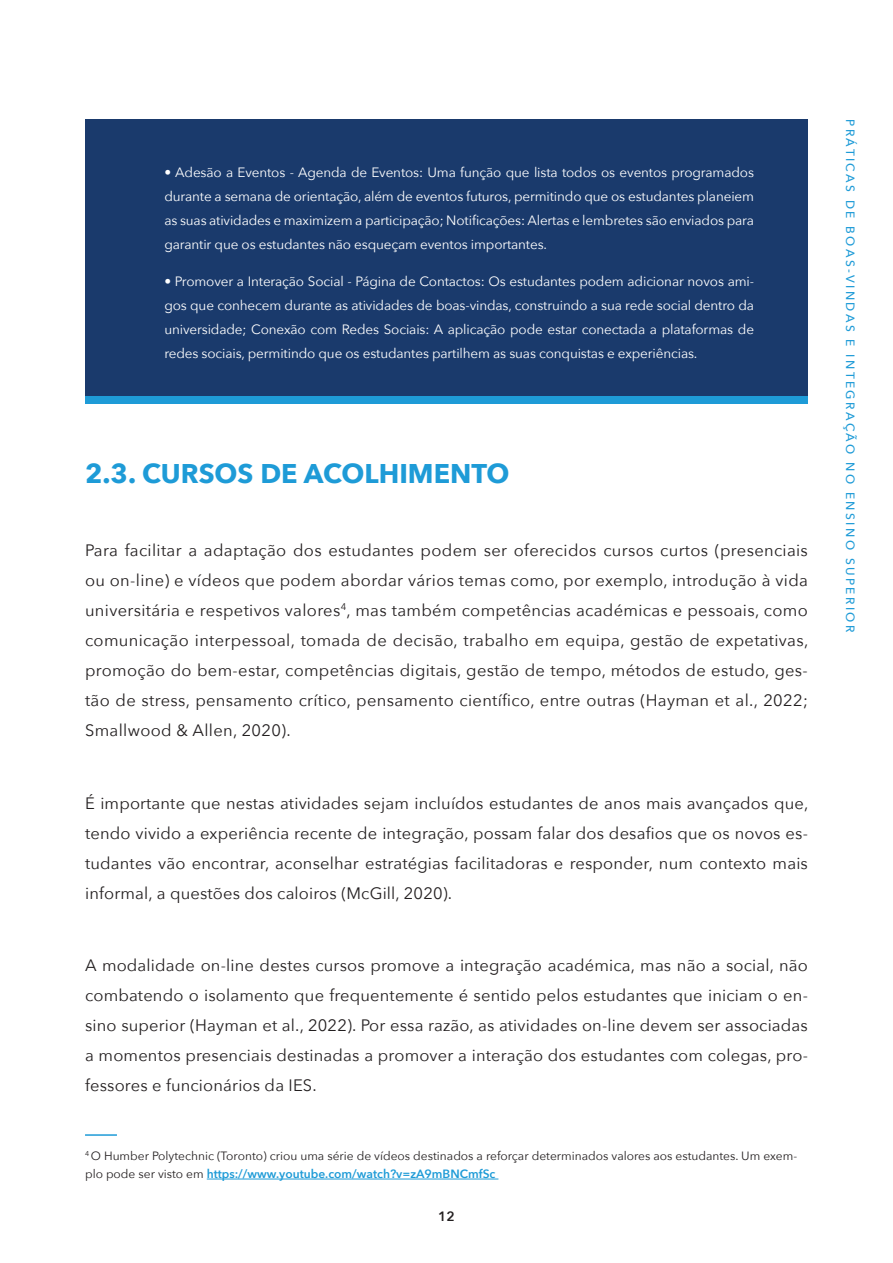
<style>
.page{position:relative;width:893px;height:1263px;background:#fff}
.page>*{position:absolute;margin:0;border:0;box-sizing:border-box;transform-origin:0 0}
.t1{font:700 27px "Avenir Next";color:#1e9bd7}
.t2{font:16.5px/30px "Avenir Next";letter-spacing:.01em;color:#231f20;text-align:justify}
.t3{font:13.5px/24px "Avenir Next";letter-spacing:-.01em;color:#fff;text-align:justify}
.t4{font:600 13.5px "Avenir Next";color:#231f20}
.t5{font:12px/18px "Avenir Next";color:#231f20}
.t6{font:500 12px "Avenir Next";letter-spacing:.2em;color:#1e9bd7}
.s1{font-weight:600;color:#1e9bd7}
</style>
<div class="page">
<div style="left:85px;top:119px;width:723px;height:285px;background:#1a3a6c"></div>
<div style="left:85px;top:396px;width:723px;height:8px;background:#1e9bd7"></div>
<hr style="left:207px;top:1179px;width:291px;height:1px;background:#1e9bd7">
<hr style="left:85px;top:1134px;width:32px;height:2px;background:#1e9bd7">
<p class="t3" style="left:164px;top:160px;width:591px">• Adesão a Eventos - Agenda de Eventos: Uma função que lista todos os eventos programados durante a semana de orientação, além de eventos futuros, permitindo que os estudantes planeiem as suas atividades e maximizem a participação; Notificações: Alertas e lembretes são enviados para garantir que os estudantes não esqueçam eventos importantes.</p>
<p class="t3" style="left:164px;top:269px;width:591px">• Promover a Interação Social - Página de Contactos: Os estudantes podem adicionar novos ami&shy;gos que conhecem durante as atividades de boas-vindas, construindo a sua rede social dentro da universidade; Conexão com Redes Sociais: A aplicação pode estar conectada a plataformas de redes sociais, permitindo que os estudantes partilhem as suas conquistas e experiências.</p>
<h1 class="t1" style="left:85px;top:451px;width:426px">2.3. CURSOS DE ACOLHIMENTO</h1>
<p class="t2" style="left:85px;top:534px;width:725px">Para facilitar a adaptação dos estudantes podem ser oferecidos cursos curtos (presenciais ou on-line) e vídeos que podem abordar vários temas como, por exemplo, introdução à vida universitária e respetivos valores<sup>4</sup>, mas também competências académicas e pessoais, como comunicação interpessoal, tomada de decisão, trabalho em equipa, gestão de expetativas, promoção do bem-estar, competências digitais, gestão de tempo, métodos de estudo, ges&shy;tão de stress, pensamento crítico, pensamento científico, entre outras (Hayman et al., 2022; Smallwood &amp; Allen, 2020).</p>
<p class="t2" style="left:85px;top:787px;width:725px">É importante que nestas atividades sejam incluídos estudantes de anos mais avançados que, tendo vivido a experiência recente de integração, possam falar dos desafios que os novos es&shy;tudantes vão encontrar, aconselhar estratégias facilitadoras e responder, num contexto mais informal, a questões dos caloiros (McGill, 2020).</p>
<p class="t2" style="left:85px;top:949px;width:724px">A modalidade on-line destes cursos promove a integração académica, mas não a social, não combatendo o isolamento que frequentemente é sentido pelos estudantes que iniciam o en&shy;sino superior (Hayman et al., 2022). Por essa razão, as atividades on-line devem ser associadas a momentos presenciais destinadas a promover a interação dos estudantes com colegas, pro&shy;fessores e funcionários da IES.</p>
<p class="t5" style="left:85px;top:1146px;width:714px"><sup>4</sup> O Humber Polytechnic (Toronto) criou uma série de vídeos destinados a reforçar determinados valores aos estudantes. Um exem&shy;plo pode ser visto em <span class="s1">https://www.youtube.com/watch?v=zA9mBNCmfSc</span></p>
<p class="t4" style="left:438px;top:1205px;width:18px">12</p>
<p class="t6" style="left:861px;top:119px;width:515px;rotate:90deg">PRÁTICAS DE BOAS-VINDAS E INTEGRAÇÃO NO ENSINO SUPERIOR</p>
</div>
